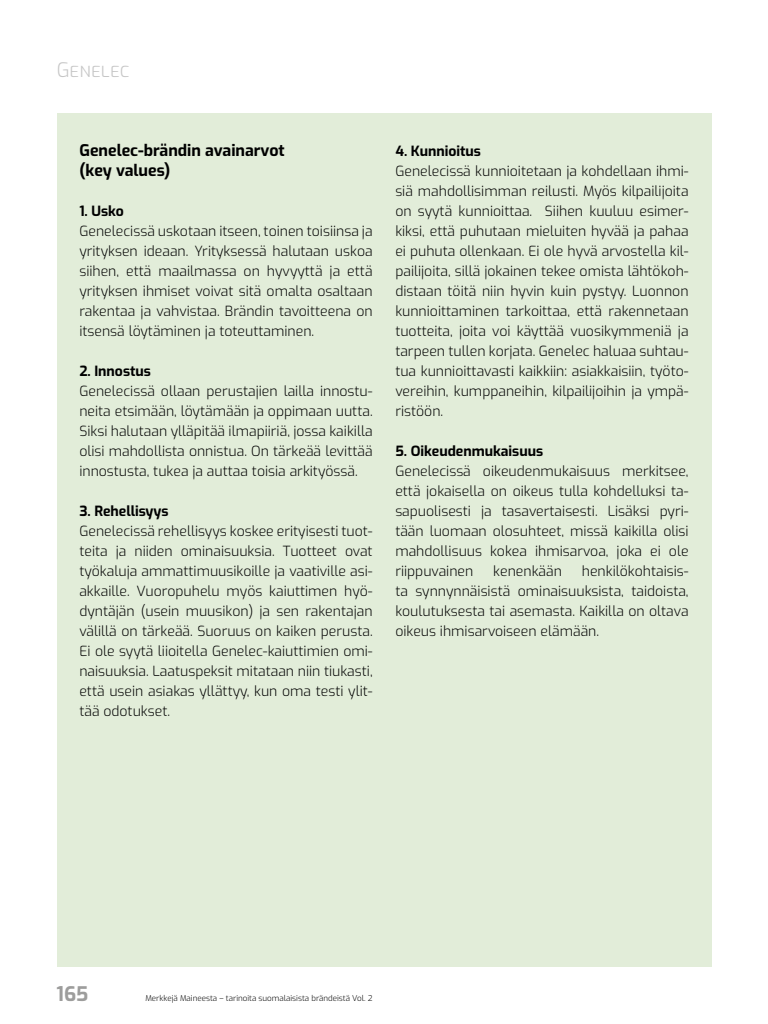
<style>
.page{position:relative;width:768px;height:1024px;background:#fff}
.page>*{position:absolute;margin:0;border:0;box-sizing:border-box;transform-origin:0 0}
.t1{font:300 20px "Exo";color:#c6c6c6}
.t2{font:700 20px "Exo";color:#9d9d9c}
.t3{font:700 16px/20px "Exo";color:#000}
.t4{font:300 14px/20px "Exo";color:#000;text-align:justify}
.t5{font:700 14px "Exo";color:#000}
.t6{font:300 8px "Exo";color:#000}
</style>
<div class="page">
<div style="left:57px;top:113px;width:654px;height:854px;background:#e2edd9"></div>
<h1 class="t1" style="left:57px;top:55px;width:75px">Genelec</h1>
<p class="t3" style="left:79px;top:139px;width:207px">Genelec-brändin avainarvot (key values)</p>
<p class="t5" style="left:79px;top:201px;width:46px">1. Usko</p>
<p class="t4" style="left:79px;top:220px;width:295px">Genelecissä uskotaan itseen, toinen toisiinsa ja yrityksen ideaan. Yrityksessä halutaan uskoa siihen, että maailmassa on hyvyyttä ja että yrityksen ihmiset voivat sitä omalta osaltaan rakentaa ja vahvistaa. Brändin tavoitteena on itsensä löytäminen ja toteuttaminen.</p>
<p class="t5" style="left:79px;top:361px;width:73px">2. Innostus</p>
<p class="t4" style="left:79px;top:380px;width:295px">Genelecissä ollaan perustajien lailla innostu&shy;neita etsimään, löytämään ja oppimaan uutta.<br>Siksi halutaan ylläpitää ilmapiiriä, jossa kaikilla olisi mahdollista onnistua. On tärkeää levittää innostusta, tukea ja auttaa toisia arkityössä.</p>
<p class="t5" style="left:79px;top:501px;width:91px">3. Rehellisyys</p>
<p class="t4" style="left:79px;top:520px;width:295px">Genelecissä rehellisyys koskee erityisesti tuot&shy;teita ja niiden ominaisuuksia. Tuotteet ovat työkaluja ammattimuusikoille ja vaativille asi&shy;akkaille. Vuoropuhelu myös kaiuttimen hyö&shy;dyntäjän (usein muusikon) ja sen rakentajan välillä on tärkeää. Suoruus on kaiken perusta.<br>Ei ole syytä liioitella Genelec-kaiuttimien omi&shy;naisuuksia. Laatuspeksit mitataan niin tiukasti, että usein asiakas yllättyy, kun oma testi ylit&shy;tää odotukset.</p>
<p class="t5" style="left:395px;top:141px;width:87px">4. Kunnioitus</p>
<p class="t4" style="left:395px;top:160px;width:295px">Genelecissä kunnioitetaan ja kohdellaan ihmi&shy;siä mahdollisimman reilusti. Myös kilpailijoita on syytä kunnioittaa. Siihen kuuluu esimer&shy;kiksi, että puhutaan mieluiten hyvää ja pahaa ei puhuta ollenkaan. Ei ole hyvä arvostella kil&shy;pailijoita, sillä jokainen tekee omista lähtökoh&shy;distaan töitä niin hyvin kuin pystyy. Luonnon kunnioittaminen tarkoittaa, että rakennetaan tuotteita, joita voi käyttää vuosikymmeniä ja tarpeen tullen korjata. Genelec haluaa suhtau&shy;tua kunnioittavasti kaikkiin: asiakkaisiin, työto&shy;vereihin, kumppaneihin, kilpailijoihin ja ympä&shy;ristöön.</p>
<p class="t5" style="left:395px;top:441px;width:149px">5. Oikeudenmukaisuus</p>
<p class="t4" style="left:395px;top:460px;width:295px">Genelecissä oikeudenmukaisuus merkitsee, että jokaisella on oikeus tulla kohdelluksi ta&shy;sapuolisesti ja tasavertaisesti. Lisäksi pyri&shy;tään luomaan olosuhteet, missä kaikilla olisi mahdollisuus kokea ihmisarvoa, joka ei ole riippuvainen</p>
<p class="t4" style="left:395px;top:561px;width:295px;text-indent:186px">henkilökohtaisis&shy;ta synnynnäisistä ominaisuuksista, taidoista, koulutuksesta tai asemasta. Kaikilla on oltava oikeus ihmisarvoiseen elämään.</p>
<p class="t4" style="left:493px;top:561px;width:70px">kenenkään</p>
<h1 class="t2" style="left:57px;top:979px;width:33px">165</h1>
<p class="t6" style="left:145px;top:992px;width:229px">Merkkejä Maineesta – tarinoita suomalaisista brändeistä Vol. 2</p>
</div>
